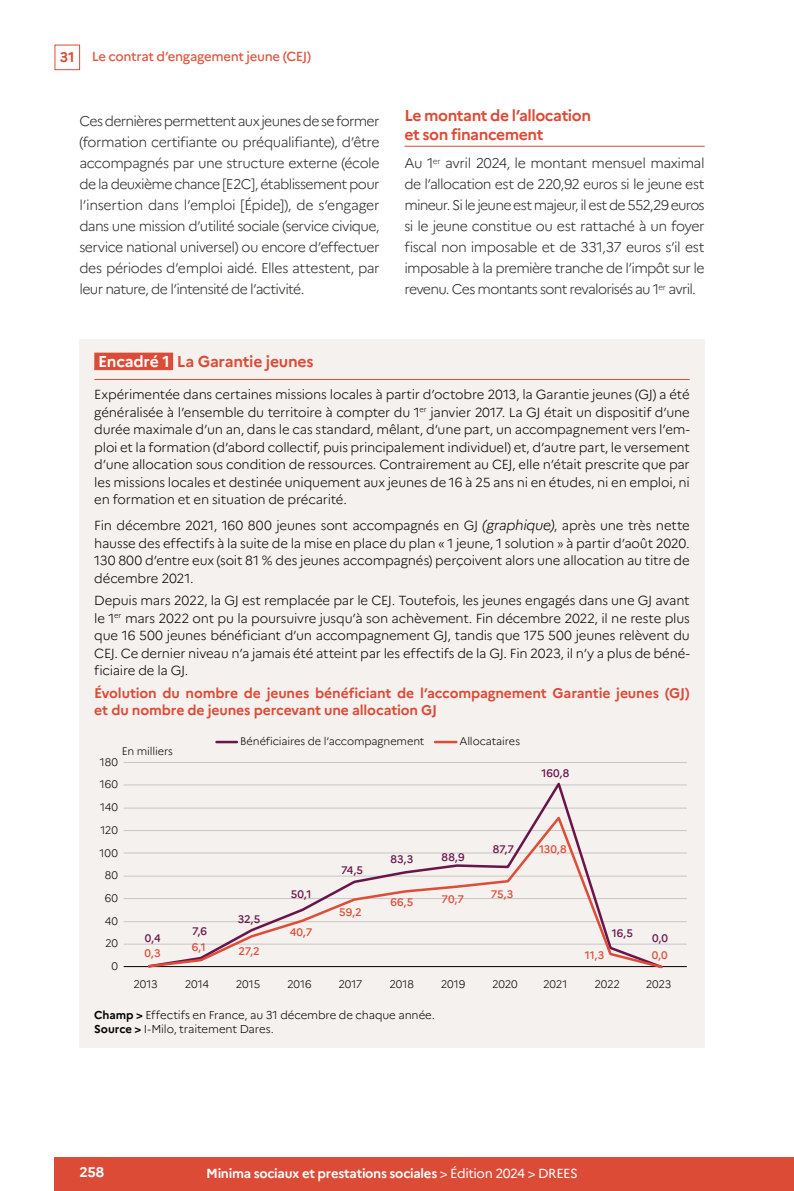
<style>
.page{position:relative;width:794px;height:1191px;background:#fff}
.page>*{position:absolute;margin:0;border:0;box-sizing:border-box;transform-origin:0 0}
.Titre_2__Inter{font:700 15.75px/19.2px "Marianne";letter-spacing:-.03em;color:#dc4b36}
.ENC_titre{font:700 15.75px "Marianne";letter-spacing:-.015em;color:#dc4b36}
.Txt-Nono_Grep{font:300 14px/21px "Marianne";letter-spacing:-.045em;color:#272726;text-align:justify}
.Texte{font:300 14px/21px "Marianne";letter-spacing:-.05em;color:#272726;text-align:justify}
.ENC_titre_illustrations{font:700 14px/17.5px "Marianne";letter-spacing:-.01em;color:#dc4b36}
.t1{font:700 14px "Marianne";color:#fff}
.ENC_texte{font:300 13.12px/17.5px "Marianne";letter-spacing:-.015em;color:#000;text-align:justify}
.t2{font:700 13.12px "Marianne";letter-spacing:-.025em;color:#fff}
.t3{font:500 13.12px "Marianne";letter-spacing:-.025em;color:#de563e}
.ILL_notes_champ_lecture_sources{font:300 11.38px "Marianne";letter-spacing:-.01em;color:#000}
.t4{font:300 10.85px "Marianne";letter-spacing:-.015em;color:#000}
.t5{font:500 10.85px "Marianne";letter-spacing:-.005em;color:#6a144a}
.t6{font:500 10.85px "Marianne";letter-spacing:-.015em;color:#dd4d37}
.s1{font-weight:700;font-size:14px;color:#dc4b36}
.s2{color:#fff}
.s3{font-style:italic;font-size:14px}
.s4{font-weight:700}
.s5{font-weight:400}
</style>
<div class="page">
<div style="left:55px;top:45px;width:25px;height:25px;border:1px solid #dc4b36"></div>
<div style="left:55px;top:1157px;width:739px;height:34px;background:#dc4b36"></div>
<hr style="left:404px;top:146px;width:300px;height:1px;background:#dc4b36">
<div style="left:79px;top:340px;width:625px;height:708px;background:#f5f1ef"></div>
<hr style="left:94px;top:379px;width:596px;height:1px;background:#dc4b36">
<div style="left:94px;top:352px;width:79px;height:18px;background:#dc4b36"></div>
<hr style="left:124px;top:943px;width:563px;height:1px;background:#c6c6c6">
<hr style="left:124px;top:921px;width:563px;height:1px;background:#c6c6c6">
<hr style="left:124px;top:898px;width:563px;height:1px;background:#c6c6c6">
<hr style="left:124px;top:875px;width:563px;height:1px;background:#c6c6c6">
<hr style="left:124px;top:852px;width:563px;height:1px;background:#c6c6c6">
<hr style="left:124px;top:830px;width:563px;height:1px;background:#c6c6c6">
<hr style="left:124px;top:807px;width:563px;height:1px;background:#c6c6c6">
<hr style="left:124px;top:784px;width:563px;height:1px;background:#c6c6c6">
<hr style="left:124px;top:762px;width:563px;height:1px;background:#c6c6c6">
<hr style="left:124px;top:966px;width:563px;height:1px;background:#000">
<svg style="left:146px;top:782px;width:518px;height:31px"></svg>
<svg style="left:146px;top:813px;width:518px;height:156px"></svg>
<hr style="left:216px;top:741px;width:21px;height:2px;background:#6a144a">
<hr style="left:435px;top:741px;width:21px;height:2px;background:#dd4d37">
<p class="t3" style="left:60px;top:49px;width:253px"><span class="s1">31</span> Le contrat d’engagement jeune (CEJ)</p>
<p class="Txt-Nono_Grep" style="left:79px;top:111px;width:302px">Ces dernières permettent aux jeunes de se former (formation certifiante ou préqualifiante), d’être accompagnés par une structure externe (école de la deuxième chance [E2C], établissement pour l’insertion dans l’emploi [Épide]), de s’engager dans une mission d’utilité sociale (service civique, service national universel) ou encore d’effectuer des périodes d’emploi aidé. Elles attestent, par leur nature, de l’intensité de l’activité.</p>
<p class="Titre_2__Inter" style="left:404px;top:106px;width:188px">Le montant de l’allocation et son financement</p>
<p class="Texte" style="left:404px;top:153px;width:302px">Au 1<sup>er</sup> avril 2024, le montant mensuel maximal de l’allocation est de 220,92 euros si le jeune est mineur. Si le jeune est majeur, il est de 552,29 euros si le jeune constitue ou est rattaché à un foyer fiscal non imposable et de 331,37 euros s’il est imposable à la première tranche de l’impôt sur le revenu. Ces montants sont revalorisés au 1<sup>er</sup> avril.</p>
<p class="ENC_titre" style="left:98px;top:351px;width:217px"><span class="s2">Encadré 1</span> La Garantie jeunes</p>
<p class="ENC_texte" style="left:94px;top:385px;width:597px">Expérimentée dans certaines missions locales à partir d’octobre 2013, la Garantie jeunes (GJ) a été généralisée à l’ensemble du territoire à compter du 1<sup>er</sup> janvier 2017. La GJ était un dispositif d’une durée maximale d’un an, dans le cas standard, mêlant, d’une part, un accompagnement vers l’em&shy;ploi et la formation (d’abord collectif, puis principalement individuel) et, d’autre part, le versement d’une allocation sous condition de ressources. Contrairement au CEJ, elle n’était prescrite que par les missions locales et destinée uniquement aux jeunes de 16 à 25 ans ni en études, ni en emploi, ni en formation et en situation de précarité.</p>
<p class="ENC_texte" style="left:94px;top:516px;width:597px">Fin décembre 2021, 160 800 jeunes sont accompagnés en GJ <span class="s3">(graphique)</span>, après une très nette hausse des effectifs à la suite de la mise en place du plan « 1 jeune, 1 solution » à partir d’août 2020.<br>130 800 d’entre eux (soit 81 % des jeunes accompagnés) perçoivent alors une allocation au titre de décembre 2021.</p>
<p class="ENC_texte" style="left:94px;top:591px;width:597px">Depuis mars 2022, la GJ est remplacée par le CEJ. Toutefois, les jeunes engagés dans une GJ avant le 1<sup>er</sup> mars 2022 ont pu la poursuivre jusqu’à son achèvement. Fin décembre 2022, il ne reste plus que 16 500 jeunes bénéficiant d’un accompagnement GJ, tandis que 175 500 jeunes relèvent du CEJ. Ce dernier niveau n’a jamais été atteint par les effectifs de la GJ. Fin 2023, il n’y a plus de béné&shy;ficiaire de la GJ.</p>
<p class="ENC_titre_illustrations" style="left:94px;top:684px;width:597px">Évolution du nombre de jeunes bénéficiant de l’accompagnement Garantie jeunes (GJ) et du nombre de jeunes percevant une allocation GJ</p>
<p class="t4" style="left:122px;top:744px;width:53px">En milliers</p>
<p class="t4" style="left:100px;top:755px;width:20px">180</p>
<p class="t4" style="left:100px;top:777px;width:20px">160</p>
<p class="t4" style="left:100px;top:800px;width:19px">140</p>
<p class="t4" style="left:100px;top:823px;width:19px">120</p>
<p class="t4" style="left:100px;top:846px;width:20px">100</p>
<p class="t4" style="left:105px;top:868px;width:15px">80</p>
<p class="t4" style="left:105px;top:891px;width:15px">60</p>
<p class="t4" style="left:105px;top:914px;width:15px">40</p>
<p class="t4" style="left:105px;top:936px;width:14px">20</p>
<p class="t4" style="left:112px;top:959px;width:8px">0</p>
<p class="t5" style="left:145px;top:931px;width:17px">0,4</p>
<p class="t6" style="left:144px;top:947px;width:18px">0,3</p>
<p class="t4" style="left:240px;top:735px;width:186px">Bénéficiaires de l’accompagnement</p>
<p class="t4" style="left:459px;top:735px;width:62px">Allocataires</p>
<p class="t5" style="left:541px;top:766px;width:29px">160,8</p>
<p class="t5" style="left:192px;top:924px;width:16px">7,6</p>
<p class="t5" style="left:238px;top:912px;width:24px">32,5</p>
<p class="t6" style="left:192px;top:940px;width:15px">6,1</p>
<p class="t6" style="left:238px;top:944px;width:23px">27,2</p>
<p class="t5" style="left:291px;top:887px;width:22px">50,1</p>
<p class="t6" style="left:290px;top:925px;width:24px">40,7</p>
<p class="t5" style="left:341px;top:863px;width:24px">74,5</p>
<p class="t6" style="left:339px;top:906px;width:24px">59,2</p>
<p class="t5" style="left:390px;top:853px;width:24px">83,3</p>
<p class="t5" style="left:441px;top:850px;width:25px">88,9</p>
<p class="t6" style="left:390px;top:895px;width:25px">66,5</p>
<p class="t6" style="left:441px;top:892px;width:24px">70,7</p>
<p class="t5" style="left:493px;top:842px;width:23px">87,7</p>
<p class="t6" style="left:491px;top:887px;width:24px">75,3</p>
<p class="t6" style="left:539px;top:842px;width:29px">130,8</p>
<p class="t6" style="left:585px;top:949px;width:21px">11,3</p>
<p class="t5" style="left:612px;top:926px;width:23px">16,5</p>
<p class="t5" style="left:652px;top:931px;width:18px">0,0</p>
<p class="t6" style="left:651px;top:949px;width:18px">0,0</p>
<p class="t4" style="left:133px;top:977px;width:26px">2013</p>
<p class="t4" style="left:185px;top:977px;width:26px">2014</p>
<p class="t4" style="left:236px;top:977px;width:26px">2015</p>
<p class="t4" style="left:287px;top:977px;width:26px">2016</p>
<p class="t4" style="left:338px;top:977px;width:26px">2017</p>
<p class="t4" style="left:389px;top:977px;width:26px">2018</p>
<p class="t4" style="left:441px;top:977px;width:26px">2019</p>
<p class="t4" style="left:492px;top:977px;width:27px">2020</p>
<p class="t4" style="left:543px;top:977px;width:26px">2021</p>
<p class="t4" style="left:594px;top:977px;width:27px">2022</p>
<p class="t4" style="left:645px;top:977px;width:27px">2023</p>
<p class="ILL_notes_champ_lecture_sources" style="left:94px;top:1008px;width:342px"><span class="s4">Champ &gt;</span> Effectifs en France, au 31 décembre de chaque année.</p>
<p class="ILL_notes_champ_lecture_sources" style="left:94px;top:1022px;width:181px"><span class="s4">Source &gt;</span> I-Milo, traitement Dares.</p>
<p class="t1" style="left:79px;top:1163px;width:26px">258</p>
<p class="t2" style="left:206px;top:1165px;width:373px">Minima sociaux et prestations sociales <span class="s5">&gt; Édition 2024 &gt; DREES</span></p>
</div>
